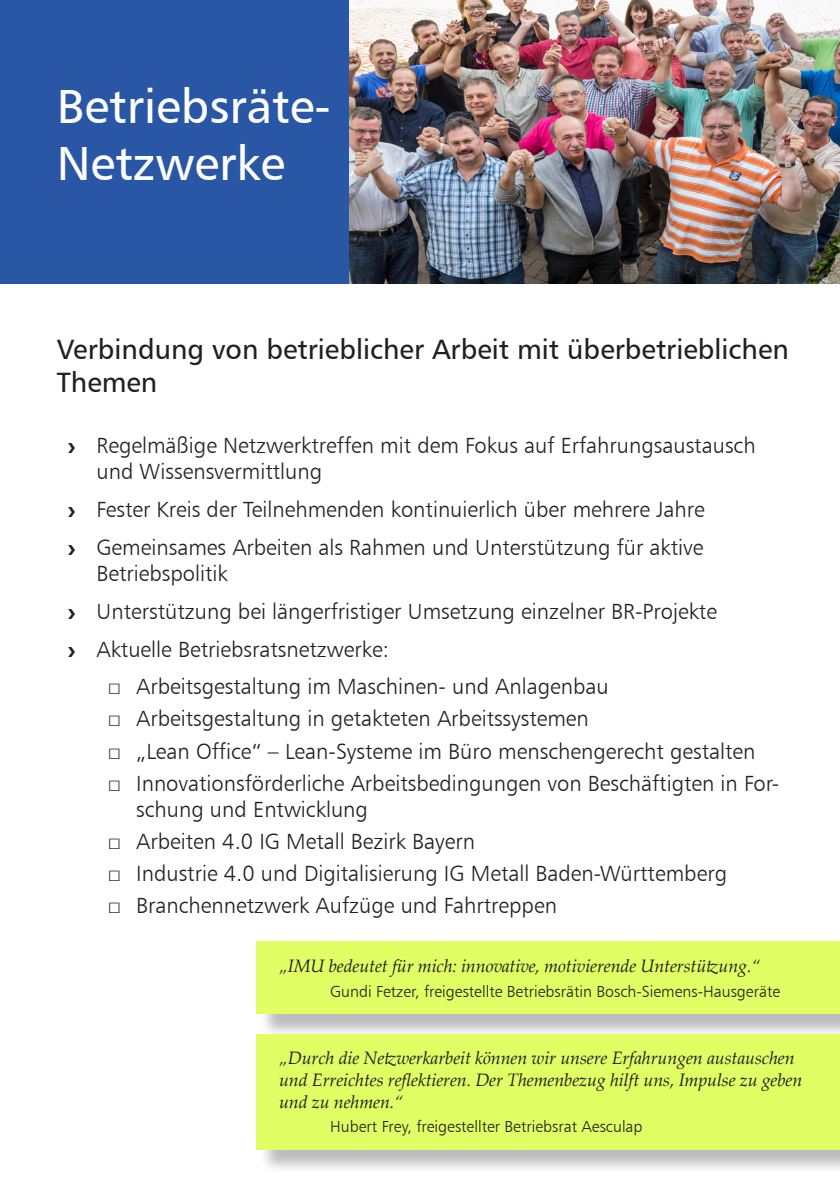
<style>
.page{position:relative;width:840px;height:1191px;background:#fff}
.page>*{position:absolute;margin:0;border:0;box-sizing:border-box;transform-origin:0 0}
.t1{font:48px/57.6px "Humanist 777 BT Roman B";color:#fff}
.Überschrift_1{font:28px/33.6px "Humanist 777 BT Roman B";color:#231f20}
.t2{font:22px/26.4px "Humanist 777 BT Light B";color:#231f20}
.t3{font:italic 18px/21.6px "Palatino Linotype";letter-spacing:-.01em;color:#231f20}
.t4{font:16px "Humanist 777 BT Light B";color:#231f20}
.s1{font-family:"Gill Sans";font-weight:700}
.s2{font-family:"Palatino Linotype"}
</style>
<div class="page">
<img style="left:348px;top:0;width:491px;height:283px">
<div style="left:259px;top:944px;width:580px;height:94px;background:#231f20;opacity:.3"></div>
<div style="left:256px;top:941px;width:583px;height:72px;background:#e1ff64"></div>
<div style="left:259px;top:1037px;width:580px;height:137px;background:#231f20;opacity:.3"></div>
<div style="left:256px;top:1034px;width:583px;height:115px;background:#e1ff64"></div>
<div style="left:0;top:0;width:348px;height:283px;background:#2957a5"></div>
<p class="t1" style="left:57px;top:76px;width:275px">Betriebsräte-<br>Netzwerke</p>
<p class="Überschrift_1" style="left:57px;top:332px;width:733px">Verbindung von betrieblicher Arbeit mit überbetrieblichen<br>Themen</p>
<p class="t2" style="left:96px;top:431px;width:660px;text-indent:-28px"><span class="s1">›</span> Regelmäßige Netzwerktreffen mit dem Fokus auf Erfahrungsaustausch und Wissensvermittlung</p>
<p class="t2" style="left:68px;top:496px;width:637px"><span class="s1">›</span> Fester Kreis der Teilnehmenden kontinuierlich über mehrere Jahre</p>
<p class="t2" style="left:96px;top:533px;width:608px;text-indent:-28px"><span class="s1">›</span> Gemeinsames Arbeiten als Rahmen und Unterstützung für aktive<br>Betriebspolitik</p>
<p class="t2" style="left:68px;top:597px;width:650px"><span class="s1">›</span> Unterstützung bei längerfristiger Umsetzung einzelner BR-Projekte</p>
<p class="t2" style="left:68px;top:635px;width:322px"><span class="s1">›</span> Aktuelle Betriebsratsnetzwerke:</p>
<p class="t2" style="left:108px;top:673px;width:502px"><span class="s2">□</span> Arbeitsgestaltung im Maschinen- und Anlagenbau</p>
<p class="t2" style="left:108px;top:705px;width:482px"><span class="s2">□</span> Arbeitsgestaltung in getakteten Arbeitssystemen</p>
<p class="t2" style="left:108px;top:737px;width:648px"><span class="s2">□</span> „Lean Office“ – Lean-Systeme im Büro menschengerecht gestalten</p>
<p class="t2" style="left:136px;top:769px;width:644px;text-indent:-28px"><span class="s2">□</span> Innovationsförderliche Arbeitsbedingungen von Beschäftigten in For&shy;schung und Entwicklung</p>
<p class="t2" style="left:108px;top:828px;width:368px"><span class="s2">□</span> Arbeiten 4.0 IG Metall Bezirk Bayern</p>
<p class="t2" style="left:108px;top:860px;width:620px"><span class="s2">□</span> Industrie 4.0 und Digitalisierung IG Metall Baden-Württemberg</p>
<p class="t2" style="left:108px;top:892px;width:450px"><span class="s2">□</span> Branchennetzwerk Aufzüge und Fahrtreppen</p>
<p class="t3" style="left:279px;top:954px;width:482px">„IMU bedeutet für mich: innovative, motivierende Unterstützung.“</p>
<p class="t4" style="left:330px;top:981px;width:451px">Gundi Fetzer, freigestellte Betriebsrätin Bosch-Siemens-Hausgeräte</p>
<p class="t3" style="left:279px;top:1046px;width:524px">„Durch die Netzwerkarbeit können wir unsere Erfahrungen austauschen und Erreichtes reflektieren. Der Themenbezug hilft uns, Impulse zu geben und zu nehmen.“</p>
<p class="t4" style="left:330px;top:1117px;width:314px">Hubert Frey, freigestellter Betriebsrat Aesculap</p>
</div>
